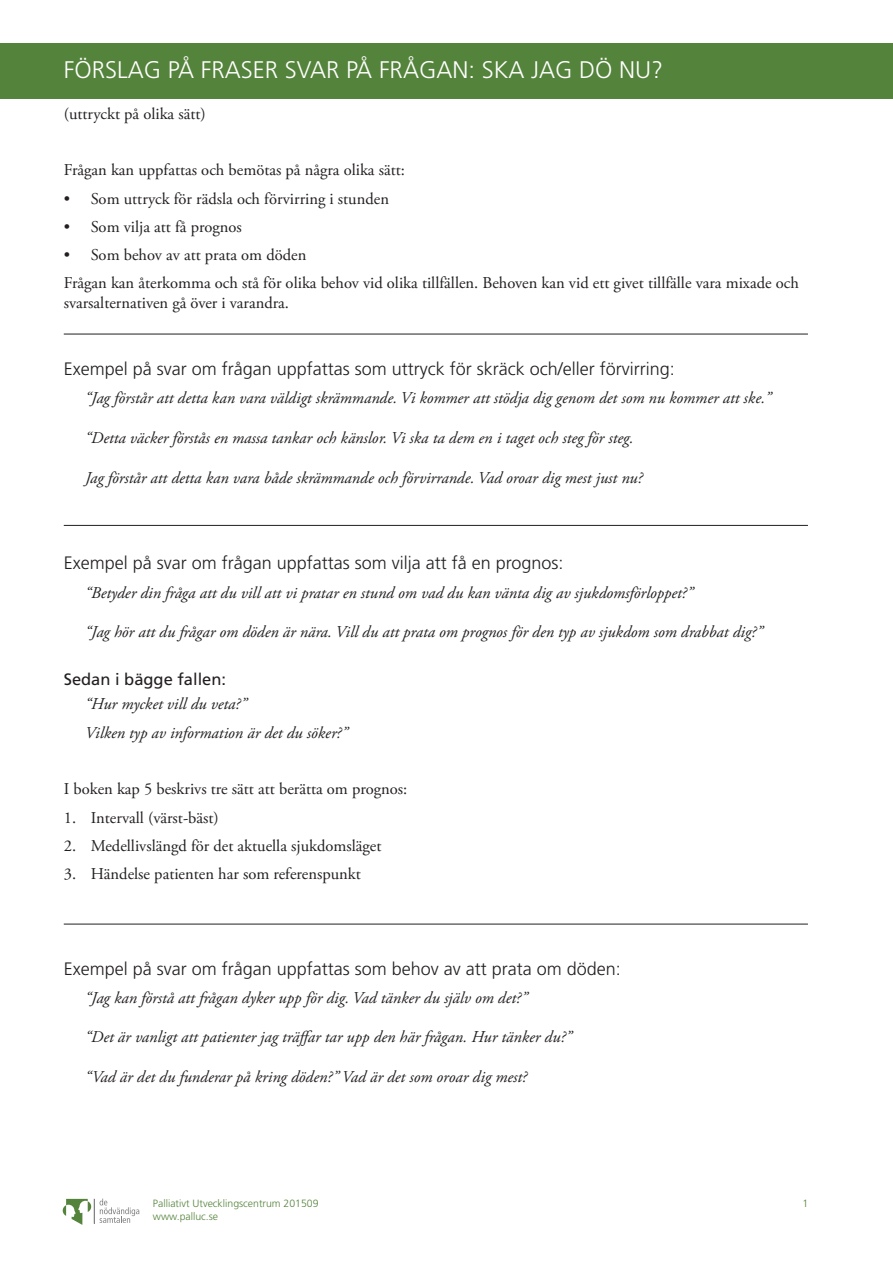
<style>
.page{position:relative;width:893px;height:1263px;background:#fff}
.page>*{position:absolute;margin:0;border:0;box-sizing:border-box;transform-origin:0 0}
.BRÖD_svart_garamond{font:300 24px "Frutiger LT Std";color:#fff}
.rubrik_1_svart_fruti{font:300 18px "Frutiger LT Std";color:#231f20}
.bröd_italic{font:italic 16.5px "Adobe Garamond Pro";color:#231f20}
.BRÖD_svart_garamond-2{font:16.5px/19.8px "Adobe Garamond Pro";color:#231f20}
.rubrik_2_svart_fruti{font:16.5px "Frutiger LT Std";color:#231f20}
.t1{font:300 10.5px/12.6px "Frutiger LT Std";color:#54833b}
</style>
<div class="page">
<svg style="left:63px;top:1198px;width:76px;height:27px"></svg>
<div style="left:0;top:43px;width:893px;height:56px;background:#54833b"></div>
<hr style="left:64px;top:334px;width:744px;height:1px;background:#231f20">
<hr style="left:64px;top:924px;width:744px;height:1px;background:#231f20">
<hr style="left:64px;top:525px;width:744px;height:1px;background:#231f20">
<p class="BRÖD_svart_garamond" style="left:64px;top:56px;width:601px">FÖRSLAG PÅ FRASER SVAR PÅ FRÅGAN: SKA JAG DÖ NU?</p>
<p class="BRÖD_svart_garamond-2" style="left:64px;top:104px;width:144px">(uttryckt på olika sätt)</p>
<p class="BRÖD_svart_garamond-2" style="left:64px;top:161px;width:343px">Frågan kan uppfattas och bemötas på några olika sätt:</p>
<p class="BRÖD_svart_garamond-2" style="left:64px;top:189px;width:327px">• Som uttryck för rädsla och förvirring i stunden</p>
<p class="BRÖD_svart_garamond-2" style="left:64px;top:217px;width:180px">• Som vilja att få prognos</p>
<p class="BRÖD_svart_garamond-2" style="left:64px;top:246px;width:244px">• Som behov av att prata om döden</p>
<p class="BRÖD_svart_garamond-2" style="left:64px;top:274px;width:737px">Frågan kan återkomma och stå för olika behov vid olika tillfällen. Behoven kan vid ett givet tillfälle vara mixade och svarsalternativen gå över i varandra.</p>
<p class="rubrik_1_svart_fruti" style="left:64px;top:359px;width:612px">Exempel på svar om frågan uppfattas som uttryck för skräck och/eller förvirring:</p>
<p class="bröd_italic" style="left:85px;top:388px;width:688px">“Jag förstår att detta kan vara väldigt skrämmande. Vi kommer att stödja dig genom det som nu kommer att ske.”</p>
<p class="bröd_italic" style="left:85px;top:428px;width:550px">“Detta väcker förstås en massa tankar och känslor. Vi ska ta dem en i taget och steg för steg.</p>
<p class="bröd_italic" style="left:85px;top:467px;width:559px">Jag förstår att detta kan vara både skrämmande och förvirrande. Vad oroar dig mest just nu?</p>
<p class="rubrik_1_svart_fruti" style="left:64px;top:553px;width:501px">Exempel på svar om frågan uppfattas som vilja att få en prognos:</p>
<p class="bröd_italic" style="left:85px;top:583px;width:610px">“Betyder din fråga att du vill att vi pratar en stund om vad du kan vänta dig av sjukdomsförloppet?”</p>
<p class="bröd_italic" style="left:85px;top:622px;width:679px">“Jag hör att du frågar om döden är nära. Vill du att prata om prognos för den typ av sjukdom som drabbat dig?”</p>
<p class="rubrik_2_svart_fruti" style="left:64px;top:670px;width:164px">Sedan i bägge fallen:</p>
<p class="bröd_italic" style="left:85px;top:694px;width:163px">“Hur mycket vill du veta?”</p>
<p class="bröd_italic" style="left:85px;top:723px;width:264px">Vilken typ av information är det du söker?”</p>
<p class="BRÖD_svart_garamond-2" style="left:64px;top:780px;width:345px">I boken kap 5 beskrivs tre sätt att berätta om prognos:</p>
<p class="BRÖD_svart_garamond-2" style="left:64px;top:808px;width:157px">1. Intervall (värst-bäst)</p>
<p class="BRÖD_svart_garamond-2" style="left:64px;top:836px;width:319px">2. Medellivslängd för det aktuella sjukdomsläget</p>
<p class="BRÖD_svart_garamond-2" style="left:64px;top:865px;width:299px">3. Händelse patienten har som referenspunkt</p>
<p class="rubrik_1_svart_fruti" style="left:64px;top:958px;width:559px">Exempel på svar om frågan uppfattas som behov av att prata om döden:</p>
<p class="bröd_italic" style="left:85px;top:988px;width:444px">“Jag kan förstå att frågan dyker upp för dig. Vad tänker du själv om det?”</p>
<p class="bröd_italic" style="left:85px;top:1027px;width:488px">“Det är vanligt att patienter jag träffar tar upp den här frågan. Hur tänker du?”</p>
<p class="bröd_italic" style="left:85px;top:1067px;width:444px">“Vad är det du funderar på kring döden?” Vad är det som oroar dig mest?</p>
<p class="t1" style="left:153px;top:1197px;width:167px">Palliativt Utvecklingscentrum 201509 www.palluc.se</p>
<p class="t1" style="left:803px;top:1197px;width:7px">1</p>
</div>
